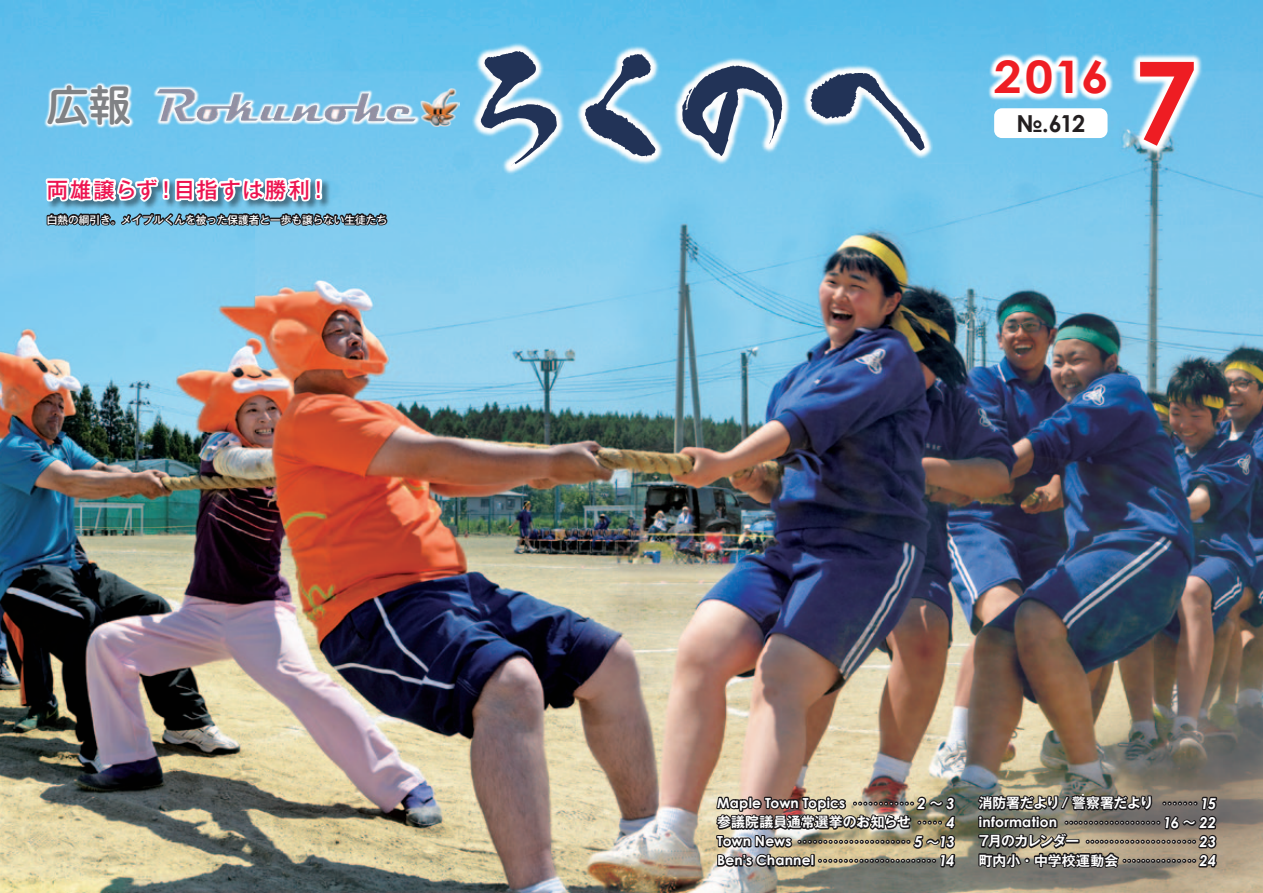
<style>
.page{position:relative;width:1263px;height:893px;background:#fff}
.page>*{position:absolute;margin:0;border:0;box-sizing:border-box;transform-origin:0 0}
.t1{font:700 113.85px "Century Gothic";color:#ee1d23}
.t2{font:700 44.85px "Century Gothic";color:#ee1d23;scale:1.11 1}
.t3{font:42px "Hira Maru Std W6";color:#808285}
.t4{font:700 23.4px "Century Gothic";color:#231f20}
.t5{font:500 21.3px "Gothic MB101 Pro";letter-spacing:.085em;color:#ed1450}
.t6{font:700 13.8px/19.2px "Century Gothic";letter-spacing:.015em;color:#fff}
.t7{font:700 13.8px/19.2px "Gothic MB101 Pro De";letter-spacing:-.005em;color:#fff}
.t8{font:700 13.8px "Gothic MB101 Pro De";letter-spacing:-.03em;color:#fff}
.t9{font:500 10.65px "Gothic MB101 Pro";color:#fff}
.t10{font:500 8.55px "Gothic MB101 Pro";color:#fff}
.s1{font-family:"Century Gothic";font-weight:700;font-style:italic;font-size:15px}
.s2{font-size:15px}
.s3{font-family:"Century Gothic";font-weight:700;font-style:italic;font-size:14.85px}
</style>
<div class="page">
<img style="left:0;top:0;width:1263px;height:893px">
<img style="left:421px;top:0;width:563px;height:226px">
<svg style="left:481px;top:51px;width:76px;height:115px"></svg>
<svg style="left:585px;top:54px;width:70px;height:103px;background:#729cba"></svg>
<svg style="left:682px;top:66px;width:100px;height:90px"></svg>
<svg style="left:810px;top:73px;width:115px;height:77px;background:#74a5c4"></svg>
<img style="left:0;top:27px;width:98px;height:168px">
<img style="left:98px;top:24px;width:375px;height:157px">
<img style="left:157px;top:89px;width:212px;height:33px">
<img style="left:419px;top:87px;width:40px;height:40px">
<img style="left:1073px;top:0;width:186px;height:238px">
<img style="left:931px;top:0;width:239px;height:165px">
<svg style="left:37px;top:170px;width:352px;height:92px;background:#83bcd7"></svg>
<svg style="left:975px;top:773px;width:244px;height:120px;background:#746d61"></svg>
<img style="left:710px;top:791px;width:247px;height:91px">
<h3 class="t3" style="left:47px;top:73px;width:86px">広報</h3>
<h3 class="t5" style="left:47px;top:172px;width:284px">両雄譲らず！目指すは勝利！</h3>
<p class="t9" style="left:47px;top:211px;width:342px">白熱の綱引き。メイプルくんを被った保護者と一歩も譲らない生徒たち</p>
<h2 class="t2" style="left:994px;top:43px;width:105px">2016</h2>
<h3 class="t4" style="left:1016px;top:106px;width:70px">№.612</h3>
<h1 class="t1" style="left:1133px;top:16px;width:65px">7</h1>
<h3 class="t6" style="left:717px;top:793px;width:130px">Maple Town Topics</h3>
<h3 class="t7" style="left:717px;top:811px;width:195px">参議院議員通常選挙のお知らせ</h3>
<h3 class="t6" style="left:717px;top:831px;width:99px">Town News<br>Ben’s Channel</h3>
<p class="t10" style="left:851px;top:796px;width:105px">・・・・・・・・・・・・ <span class="s1">2</span> <span class="s2">～</span> <span class="s1">3</span></p>
<p class="t10" style="left:915px;top:815px;width:41px">・・・・・ <span class="s1">4</span></p>
<p class="t10" style="left:795px;top:835px;width:161px">・・・・・・・・・・・・・・・・・・・・・・ <span class="s1">5</span> <span class="s2">～</span><span class="s1">13</span></p>
<p class="t10" style="left:816px;top:854px;width:140px">・・・・・・・・・・・・・・・・・・・・・・・ <span class="s1">14</span></p>
<p class="t10" style="left:817px;top:793px;width:10px">・</p>
<p class="t10" style="left:1079px;top:787px;width:10px">・</p>
<h3 class="t8" style="left:979px;top:791px;width:176px">消防署だより / 警察署だより</h3>
<h3 class="t6" style="left:979px;top:812px;width:80px">information</h3>
<h3 class="t7" style="left:979px;top:830px;width:141px">7月のカレンダー<br>町内小・中学校運動会</h3>
<p class="t10" style="left:1160px;top:796px;width:58px">・・・・・・・ <span class="s1">15</span></p>
<p class="t10" style="left:1062px;top:816px;width:155px">・・・・・・・・・・・・・・・・・・・ <span class="s1">16</span> <span class="s2">～</span> <span class="s1">22</span></p>
<p class="t10" style="left:1083px;top:835px;width:134px">・・・・・・・・・・・・・・・・・・・・・・ <span class="s3">23</span></p>
<p class="t10" style="left:1120px;top:854px;width:97px">・・・・・・・・・・・・・・・ <span class="s3">24</span></p>
</div>
